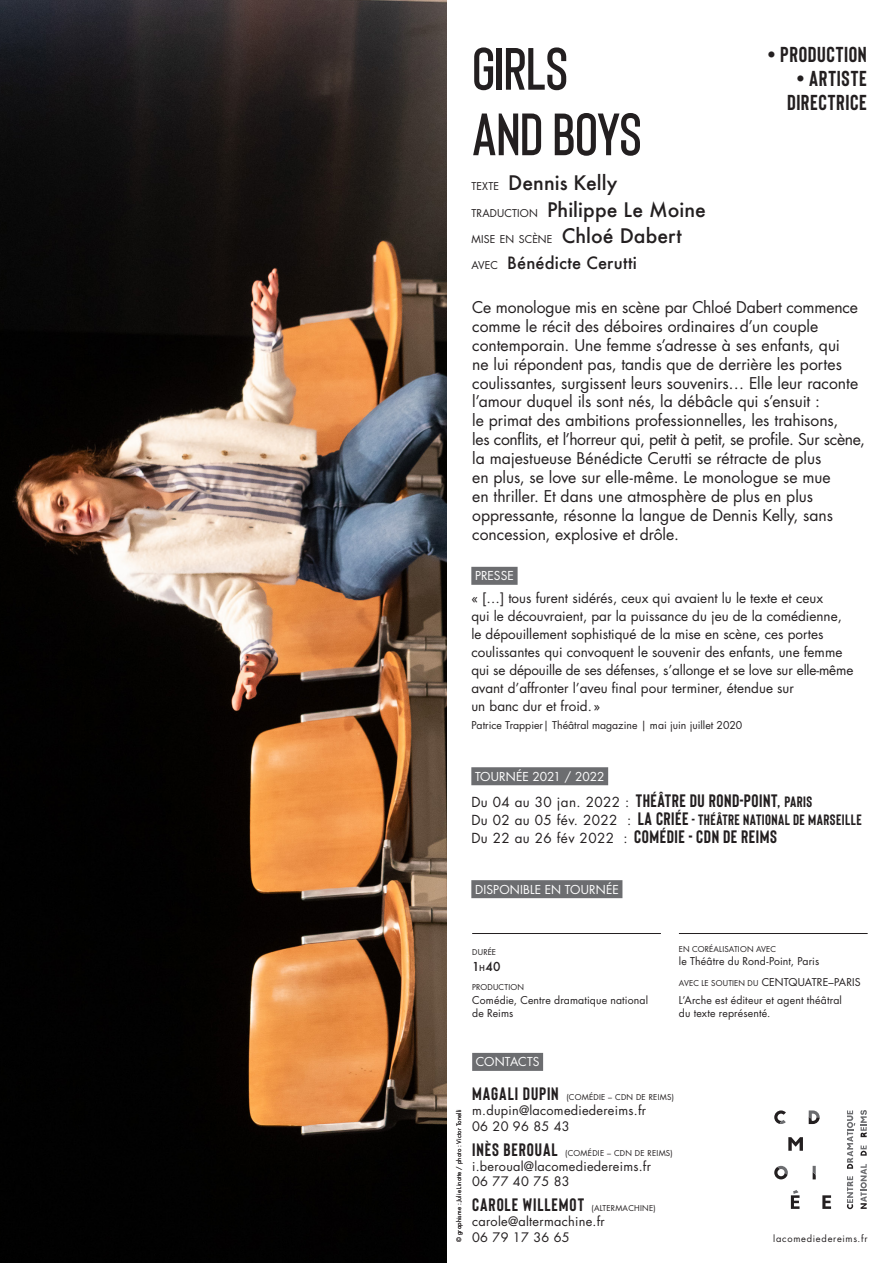
<style>
.page{position:relative;width:893px;height:1263px;background:#fff}
.page>*{position:absolute;margin:0;border:0;box-sizing:border-box;transform-origin:0 0}
.t1{font:600 59.55px/65.6px "Bison";letter-spacing:-.01em;color:#231f20}
.texte_crea_comedie_b{font:700 21.6px/24px "Bison";letter-spacing:.03em;color:#231f20;text-align:center}
.t2{font:500 19.5px "Futura";letter-spacing:.005em;color:#231f20}
.t3{font:700 18px "Bison";letter-spacing:.045em;color:#231f20}
.t4{font:500 16.5px "Futura";letter-spacing:.01em;color:#231f20}
.t5{font:15.75px/18.9px "Futura Std";color:#231f20}
.t6{font:700 15px "Bison";letter-spacing:.03em;color:#231f20}
.t7{font:13.5px/18px "Futura Std";color:#231f20}
.t8{font:12.75px/15.3px "Futura Std";letter-spacing:.02em;color:#231f20}
.t9{font:12px "Futura Std";letter-spacing:.005em;color:#fff}
.t10{font:500 12px "Futura";color:#231f20}
.t11{font:10.5px/13.2px "Futura Std";letter-spacing:.005em;color:#231f20}
.t12{font:10.5px "Futura Std";letter-spacing:.005em;color:#231f20}
.t13{font:9.3px "Futura Std";letter-spacing:.08em;color:#231f20}
.t14{font:7.8px "Futura Std";letter-spacing:.03em;color:#231f20}
.t15{font:6px "Futura Std";letter-spacing:.015em;color:#231f20}
.s1{font-family:"Futura Std";font-weight:400;font-size:10.5px}
.s2{font-family:"Futura";font-weight:500;font-size:19.5px}
.s3{font-family:"Futura Std";font-weight:400;font-size:13.5px}
.s4{font-size:15px}
.s5{font-size:18px}
.s6{font-size:7.95px}
.s7{font-size:7.8px}
</style>
<div class="page">
<img style="left:0;top:0;width:446px;height:1263px">
<div style="left:471px;top:767px;width:137px;height:18px;background:#6c6d70"></div>
<div style="left:471px;top:880px;width:151px;height:18px;background:#6c6d70"></div>
<hr style="left:472px;top:933px;width:189px;height:1px;background:#231f20">
<hr style="left:679px;top:933px;width:189px;height:1px;background:#231f20">
<svg style="left:791px;top:1190px;width:8px;height:19px"></svg>
<svg style="left:822px;top:1195px;width:9px;height:14px"></svg>
<svg style="left:774px;top:1110px;width:12px;height:14px"></svg>
<svg style="left:809px;top:1110px;width:11px;height:14px"></svg>
<svg style="left:788px;top:1137px;width:15px;height:14px"></svg>
<svg style="left:813px;top:1166px;width:3px;height:13px"></svg>
<svg style="left:774px;top:1166px;width:14px;height:13px"></svg>
<svg style="left:847px;top:1110px;width:20px;height:99px"></svg>
<div style="left:471px;top:567px;width:47px;height:18px;background:#6c6d70"></div>
<div style="left:472px;top:1053px;width:71px;height:18px;background:#6c6d70"></div>
<p class="t1" style="left:472px;top:33px;width:171px">GIRLS<br>AND BOYS</p>
<p class="t2" style="left:471px;top:169px;width:147px"><span class="s1">TEXTE</span> Dennis Kelly</p>
<p class="t2" style="left:471px;top:196px;width:236px"><span class="s1">TRADUCTION</span> Philippe Le Moine</p>
<p class="t12" style="left:471px;top:232px;width:212px">MISE EN SCÈNE <span class="s2">Chloé Dabert</span></p>
<p class="t4" style="left:471px;top:252px;width:167px"><span class="s1">AVEC</span> Bénédicte Cerutti</p>
<p class="texte_crea_comedie_b" style="left:767px;top:42px;width:101px">• PRODUCTION</p>
<p class="texte_crea_comedie_b" style="left:787px;top:66px;width:81px">• ARTISTE<br>DIRECTRICE</p>
<p class="t5" style="left:472px;top:298px;width:394px">Ce monologue mis en scène par Chloé Dabert commence comme le récit des déboires ordinaires d’un couple contemporain. Une femme s’adresse à ses enfants, qui<br>ne lui répondent pas, tandis que de derrière les portes coulissantes, surgissent leurs souvenirs… Elle leur raconte l’amour duquel ils sont nés, la débâcle qui s’ensuit :<br>le primat des ambitions professionnelles, les trahisons,<br>les conflits, et l’horreur qui, petit à petit, se profile. Sur scène, la majestueuse Bénédicte Cerutti se rétracte de plus<br>en plus, se love sur elle-même. Le monologue se mue<br>en thriller. Et dans une atmosphère de plus en plus oppressante, résonne la langue de Dennis Kelly, sans concession, explosive et drôle.</p>
<p class="t9" style="left:475px;top:568px;width:40px">PRESSE</p>
<p class="t7" style="left:471px;top:589px;width:384px">« […] tous furent sidérés, ceux qui avaient lu le texte et ceux<br>qui le découvraient, par la puissance du jeu de la comédienne, le dépouillement sophistiqué de la mise en scène, ces portes coulissantes qui convoquent le souvenir des enfants, une femme qui se dépouille de ses défenses, s’allonge et se love sur elle-même avant d’affronter l’aveu final pour terminer, étendue sur<br>un banc dur et froid. »</p>
<p class="t11" style="left:471px;top:718px;width:273px">Patrice Trappier| Théâtral magazine | mai juin juillet 2020</p>
<p class="t9" style="left:475px;top:769px;width:131px">TOURNÉE 2021 / 2022</p>
<p class="t3" style="left:471px;top:790px;width:342px"><span class="s3">Du 04 au 30 jan. 2022 :</span> THÉÂTRE DU ROND-POINT, <span class="s4">PARIS</span></p>
<p class="t6" style="left:471px;top:810px;width:392px"><span class="s3">Du 02 au 05 fév. 2022 :</span> <span class="s5">LA CRIÉE</span> - THÉÂTRE NATIONAL DE MARSEILLE</p>
<p class="t3" style="left:471px;top:826px;width:307px"><span class="s3">Du 22 au 26 fév 2022 :</span> COMÉDIE - CDN DE REIMS</p>
<p class="t9" style="left:475px;top:881px;width:145px">DISPONIBLE EN TOURNÉE</p>
<p class="t14" style="left:472px;top:947px;width:25px">DURÉE</p>
<p class="t10" style="left:472px;top:958px;width:30px">1<span class="s6">h</span>40</p>
<p class="t14" style="left:472px;top:982px;width:53px">PRODUCTION</p>
<p class="t11" style="left:472px;top:993px;width:177px">Comédie, Centre dramatique national de Reims</p>
<p class="t14" style="left:679px;top:944px;width:99px">EN CORÉALISATION AVEC</p>
<p class="t11" style="left:679px;top:954px;width:142px">le Théâtre du Rond-Point, Paris</p>
<p class="t11" style="left:679px;top:976px;width:183px"><span class="s7">AVEC LE SOUTIEN DU</span> CENTQUATRE–PARIS</p>
<p class="t11" style="left:679px;top:994px;width:165px;line-height:12.8px">L’Arche est éditeur et agent théâtral du texte représenté.</p>
<p class="t15" style="left:455px;top:1242px;width:134px;rotate:-90deg">© graphisme : Julie Linotte / photo : Victor Tonelli</p>
<p class="t9" style="left:476px;top:1054px;width:65px">CONTACTS</p>
<p class="t3" style="left:472px;top:1082px;width:88px">MAGALI DUPIN</p>
<p class="t14" style="left:566px;top:1092px;width:109px">(COMÉDIE – CDN DE REIMS)</p>
<p class="t8" style="left:472px;top:1103px;width:175px">m.dupin@lacomediedereims.fr<br>06 20 96 85 43</p>
<p class="t3" style="left:472px;top:1138px;width:87px">INÈS BEROUAL</p>
<p class="t14" style="left:565px;top:1148px;width:109px">(COMÉDIE – CDN DE REIMS)</p>
<p class="t8" style="left:472px;top:1158px;width:180px">i.beroual@lacomediedereims.fr<br>06 77 40 75 83</p>
<p class="t3" style="left:472px;top:1193px;width:113px">CAROLE WILLEMOT</p>
<p class="t14" style="left:592px;top:1203px;width:66px">(ALTERMACHINE)</p>
<p class="t8" style="left:472px;top:1214px;width:134px">carole@altermachine.fr<br>06 79 17 36 65</p>
<p class="t13" style="left:773px;top:1232px;width:96px">lacomediedereims.fr</p>
</div>
